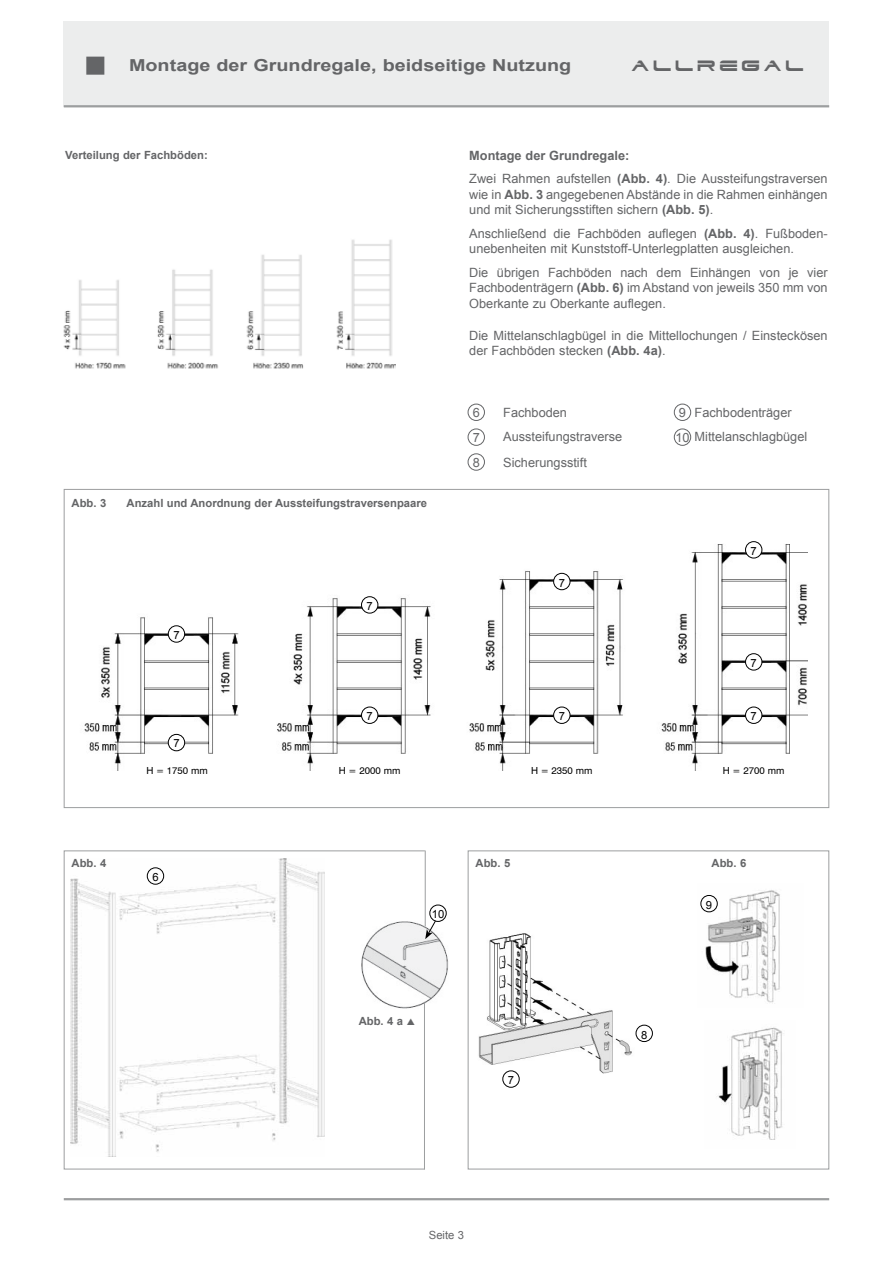
<style>
.page{position:relative;width:893px;height:1263px;background:#fff}
.page>*{position:absolute;margin:0;border:0;box-sizing:border-box;transform-origin:0 0}
.t1{font:18px "Dodger";letter-spacing:.175em;color:#646567}
.t2{font:700 16.5px "Arial";color:#646567;scale:1.2 1}
.t3{font:12.75px/15.3px "Arial";color:#646567}
.t4{font:700 11.25px "Arial";color:#646567}
.t5{font:11.25px "Arial";color:#000}
.t6{font:11.25px "Arial";color:#646567}
.t7{font:9.75px "Swiss 721 BT";color:#000}
.s1{font-weight:700}
</style>
<div class="page">
<img style="left:70px;top:858px;width:254px;height:299px">
<div style="left:64px;top:21px;width:765px;height:85px;background:#eceded"></div>
<hr style="left:64px;top:105px;width:765px;height:2px;background:#9c9e9f">
<hr style="left:64px;top:1198px;width:765px;height:2px;background:#9c9e9f">
<img style="left:478px;top:933px;width:164px;height:155px">
<div style="left:468px;top:850px;width:361px;height:319px;border:1px solid #9c9e9f"></div>
<div style="left:64px;top:850px;width:361px;height:319px;border:1px solid #9c9e9f"></div>
<img style="left:84px;top:541px;width:724px;height:230px">
<div style="left:168px;top:626px;width:17px;height:16px;background:#fff;border-radius:50%"></div>
<div style="left:168px;top:625px;width:17px;height:17px;border:1px solid #000;border-radius:50%"></div>
<div style="left:361px;top:597px;width:17px;height:16px;background:#fff;border-radius:50%"></div>
<div style="left:361px;top:596px;width:17px;height:17px;border:1px solid #000;border-radius:50%"></div>
<div style="left:554px;top:573px;width:16px;height:17px;background:#fff;border-radius:50%"></div>
<div style="left:553px;top:573px;width:17px;height:17px;border:1px solid #000;border-radius:50%"></div>
<div style="left:745px;top:542px;width:17px;height:16px;background:#fff;border-radius:50%"></div>
<div style="left:745px;top:541px;width:17px;height:17px;border:1px solid #000;border-radius:50%"></div>
<div style="left:168px;top:734px;width:17px;height:17px;background:#fff;border-radius:50%"></div>
<div style="left:168px;top:734px;width:17px;height:17px;border:1px solid #000;border-radius:50%"></div>
<div style="left:361px;top:707px;width:17px;height:16px;background:#fff;border-radius:50%"></div>
<div style="left:361px;top:707px;width:17px;height:17px;border:1px solid #000;border-radius:50%"></div>
<div style="left:554px;top:707px;width:16px;height:16px;background:#fff;border-radius:50%"></div>
<div style="left:553px;top:707px;width:17px;height:17px;border:1px solid #000;border-radius:50%"></div>
<div style="left:745px;top:707px;width:17px;height:16px;background:#fff;border-radius:50%"></div>
<div style="left:745px;top:707px;width:17px;height:17px;border:1px solid #000;border-radius:50%"></div>
<div style="left:745px;top:654px;width:17px;height:16px;background:#fff;border-radius:50%"></div>
<div style="left:745px;top:653px;width:17px;height:17px;border:1px solid #000;border-radius:50%"></div>
<img style="left:700px;top:890px;width:80px;height:113px">
<img style="left:718px;top:1027px;width:66px;height:113px">
<img style="left:361px;top:897px;width:87px;height:117px">
<div style="left:147px;top:867px;width:17px;height:17px;border:1px solid #000;border-radius:50%"></div>
<div style="left:502px;top:1070px;width:17px;height:17px;border:1px solid #000;border-radius:50%"></div>
<div style="left:636px;top:1025px;width:17px;height:17px;border:1px solid #000;border-radius:50%"></div>
<div style="left:701px;top:895px;width:17px;height:17px;border:1px solid #000;border-radius:50%"></div>
<div style="left:429px;top:905px;width:17px;height:17px;border:1px solid #000;border-radius:50%"></div>
<svg style="left:425px;top:920px;width:11px;height:19px"></svg>
<img style="left:63px;top:239px;width:332px;height:130px">
<div style="left:674px;top:404px;width:17px;height:17px;border:1px solid #646567;border-radius:50%"></div>
<div style="left:674px;top:429px;width:17px;height:17px;border:1px solid #646567;border-radius:50%"></div>
<div style="left:468px;top:404px;width:17px;height:17px;border:1px solid #646567;border-radius:50%"></div>
<div style="left:468px;top:429px;width:17px;height:17px;border:1px solid #646567;border-radius:50%"></div>
<div style="left:468px;top:453px;width:17px;height:17px;border:1px solid #646567;border-radius:50%"></div>
<hr style="left:425px;top:850px;width:1px;height:76px;background:#9c9e9f">
<hr style="left:424px;top:1002px;width:1px;height:167px;background:#9c9e9f">
<p class="t2" style="left:129px;top:54px;width:370px">Montage der Grundregale, beidseitige Nutzung</p>
<h1 class="t1" style="left:632px;top:56px;width:175px">ALLREGAL</h1>
<p class="t4" style="left:65px;top:147px;width:144px">Verteilung der Fachböden:</p>
<p class="t4" style="left:72px;top:496px;width:36px">Abb. 3</p>
<p class="t4" style="left:127px;top:496px;width:302px">Anzahl und Anordnung der Aussteifungstraversenpaare</p>
<p class="t5" style="left:173px;top:628px;width:8px">7</p>
<p class="t5" style="left:367px;top:599px;width:8px">7</p>
<p class="t3" style="left:469px;top:143px;width:360px;line-height:23.9px"><span class="s1">Montage der Grundregale:<br></span>Zwei Rahmen aufstellen <span class="s1">(Abb. 4)</span>. Die Aussteifungstraversen</p>
<p class="t3" style="left:469px;top:187px;width:360px">wie in <span class="s1">Abb. 3</span> angegebenen Abstände in die Rahmen einhängen und mit Sicherungsstiften sichern <span class="s1">(Abb. 5)</span>.</p>
<p class="t3" style="left:469px;top:226px;width:360px">Anschließend die Fachböden auflegen <span class="s1">(Abb. 4)</span>. Fußboden&shy;unebenheiten mit Kunststoff-Unterlegplatten ausgleichen.</p>
<p class="t3" style="left:469px;top:265px;width:360px;text-align:justify">Die übrigen Fachböden nach dem Einhängen von je vier Fachbodenträgern <span class="s1">(Abb. 6)</span> im Abstand von jeweils 350 mm von Oberkante zu Oberkante auflegen.</p>
<p class="t3" style="left:469px;top:328px;width:360px">Die Mittelanschlagbügel in die Mittellochungen / Einsteckösen der Fachböden stecken <span class="s1">(Abb. 4a)</span>.</p>
<p class="t3" style="left:473px;top:400px;width:9px;line-height:24.9px;text-align:justify">6<br>7<br>8</p>
<p class="t3" style="left:679px;top:405px;width:9px">9</p>
<p class="t3" style="left:503px;top:405px;width:65px">Fachboden</p>
<p class="t3" style="left:695px;top:405px;width:99px">Fachbodenträger</p>
<p class="t3" style="left:503px;top:429px;width:121px">Aussteifungstraverse</p>
<p class="t3" style="left:675px;top:429px;width:133px">10 Mittelanschlagbügel</p>
<p class="t3" style="left:503px;top:455px;width:85px">Sicherungsstift</p>
<p class="t5" style="left:559px;top:575px;width:8px">7</p>
<p class="t5" style="left:751px;top:544px;width:8px">7</p>
<p class="t5" style="left:751px;top:656px;width:8px">7</p>
<p class="t5" style="left:173px;top:735px;width:8px">7</p>
<p class="t5" style="left:367px;top:709px;width:8px">7</p>
<p class="t5" style="left:559px;top:709px;width:8px">7</p>
<p class="t5" style="left:751px;top:709px;width:8px">7</p>
<p class="t7" style="left:146px;top:765px;width:63px">H = 1750 mm</p>
<p class="t7" style="left:339px;top:765px;width:63px">H = 2000 mm</p>
<p class="t7" style="left:531px;top:765px;width:63px">H = 2350 mm</p>
<p class="t7" style="left:723px;top:765px;width:63px">H = 2700 mm</p>
<p class="t4" style="left:72px;top:855px;width:36px">Abb. 4</p>
<p class="t4" style="left:476px;top:855px;width:36px">Abb. 5</p>
<p class="t4" style="left:712px;top:855px;width:36px">Abb. 6</p>
<p class="t5" style="left:152px;top:870px;width:8px">6</p>
<p class="t5" style="left:432px;top:907px;width:14px">10</p>
<p class="t4" style="left:359px;top:1013px;width:46px">Abb. 4 a</p>
<p class="t5" style="left:508px;top:1073px;width:8px">7</p>
<p class="t6" style="left:429px;top:1228px;width:37px">Seite 3</p>
<p class="t5" style="left:641px;top:1027px;width:8px">8</p>
<p class="t5" style="left:706px;top:897px;width:8px">9</p>
</div>
